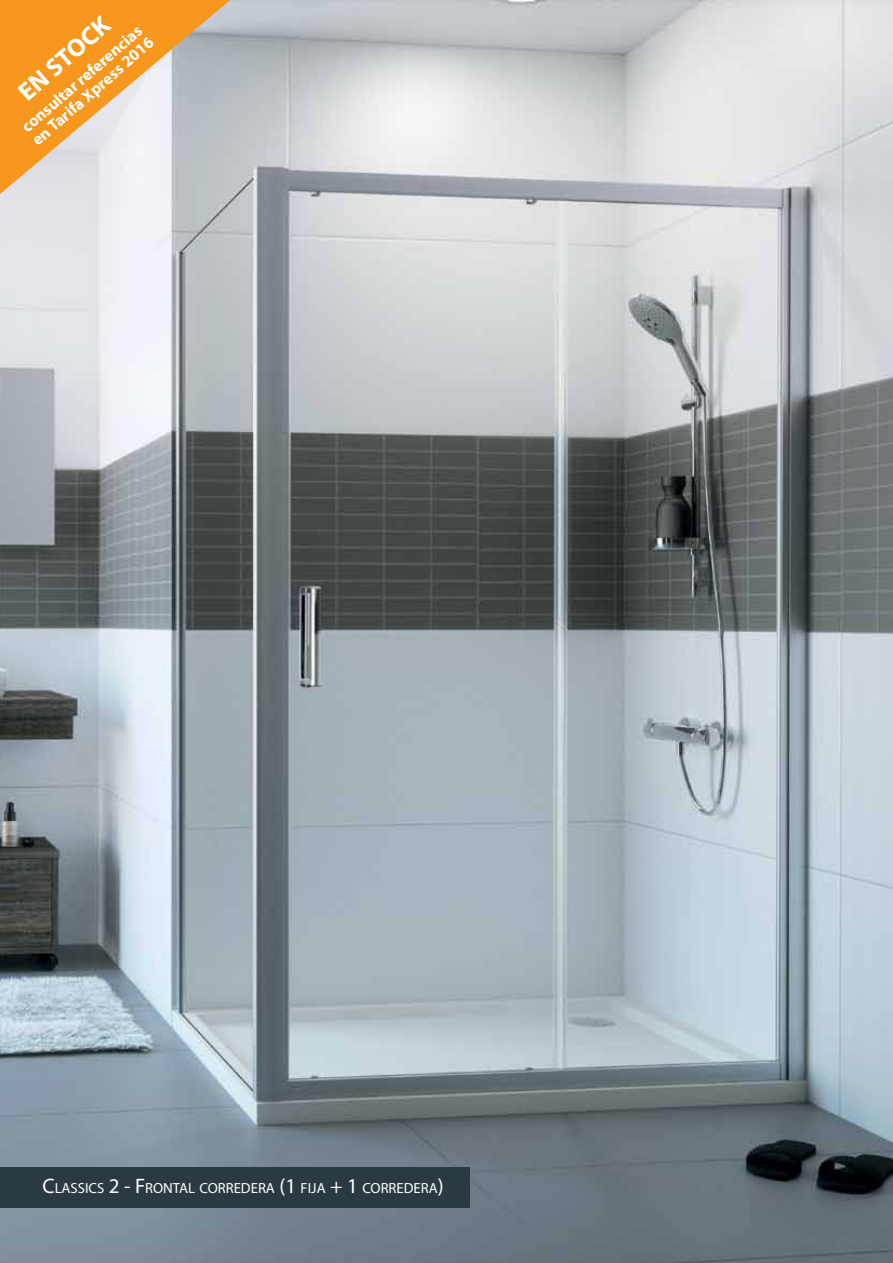
<style>
.page{position:relative;width:893px;height:1263px;background:#fff}
.page>*{position:absolute;margin:0;border:0;box-sizing:border-box;transform-origin:0 0}
.t1{font:700 25.5px "Myriad Pro";color:#fff}
.t2{font:700 16.5px/16.5px "Myriad Pro";color:#fff}
.t3{font:14.7px "Myriad Pro";color:#fff}
.s1{font-size:21px}
</style>
<div class="page">
<img style="left:0;top:0;width:893px;height:1263px">
<div style="left:0;top:1167px;width:470px;height:41px;background:#2a3942"></div>
<svg style="left:0;top:0;width:230px;height:194px;background:#e5b67b"></svg>
<h1 class="t1" style="left:11px;top:83px;width:114px;rotate:-41deg">EN STOCK</h1>
<p class="t2" style="left:18px;top:123px;width:157px;rotate:-41deg">consultar referencias en Tarifa Xpress 2016</p>
<p class="t3" style="left:43px;top:1178px;width:403px"><span class="s1">C</span>LASSICS <span class="s1">2 - F</span>RONTAL CORREDERA <span class="s1">(1</span> FIJA <span class="s1">+ 1</span> CORREDERA<span class="s1">)</span></p>
</div>
